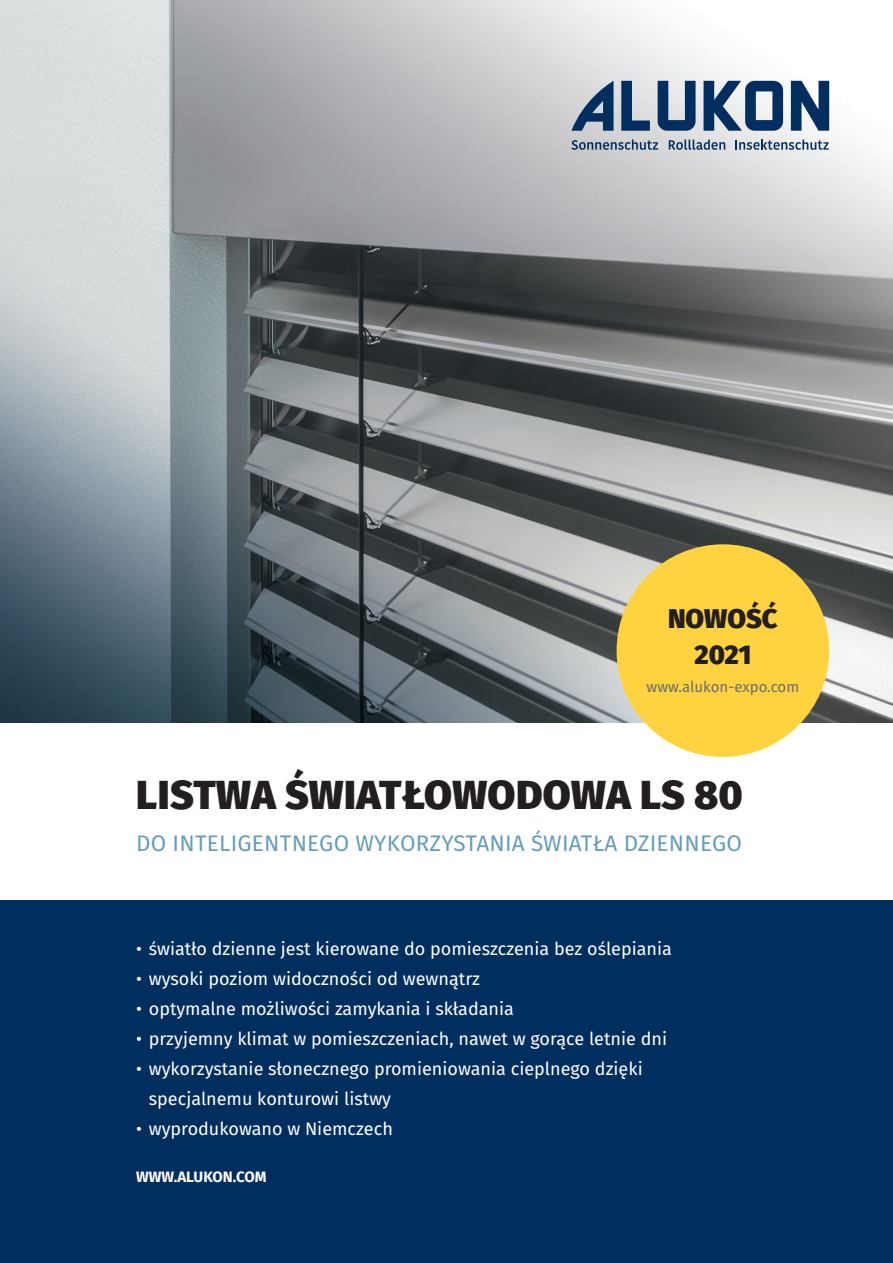
<style>
.page{position:relative;width:893px;height:1263px;background:#fff}
.page>*{position:absolute;margin:0;border:0;box-sizing:border-box;transform-origin:0 0}
.t1{font:800 40.5px "Fira Sans";letter-spacing:.01em;color:#231f20}
.t2{font:800 27px/36px "Fira Sans";color:#231f20;text-align:center}
.t3{font:22.5px "Fira Sans";letter-spacing:.01em;color:#649ebb}
.t4{font:18px/30px "Fira Sans";color:#fff}
.t5{font:15px "Fira Sans";color:#6c6d70}
.t6{font:700 15px "Fira Sans";color:#fff}
</style>
<div class="page">
<img style="left:0;top:0;width:893px;height:723px">
<div style="left:0;top:899px;width:893px;height:364px;background:#002e5e"></div>
<svg style="left:571px;top:140px;width:87px;height:10px"></svg>
<svg style="left:669px;top:140px;width:56px;height:10px"></svg>
<svg style="left:735px;top:140px;width:94px;height:10px"></svg>
<svg style="left:791px;top:81px;width:38px;height:50px"></svg>
<svg style="left:704px;top:81px;width:79px;height:50px"></svg>
<svg style="left:658px;top:81px;width:38px;height:50px;background:#567392"></svg>
<svg style="left:621px;top:81px;width:29px;height:50px"></svg>
<svg style="left:571px;top:81px;width:42px;height:50px;background:#6f859d"></svg>
<div style="left:617px;top:544px;width:212px;height:213px;background:#ffd33f;border-radius:50%"></div>
<h2 class="t2" style="left:668px;top:598px;width:111px">NOWOŚĆ<br>2021</h2>
<p class="t5" style="left:647px;top:675px;width:154px">www.alukon-expo.com</p>
<h1 class="t1" style="left:136px;top:759px;width:608px">LISTWA ŚWIATŁOWODOWA LS 80</h1>
<p class="t3" style="left:136px;top:826px;width:607px">DO INTELIGENTNEGO WYKORZYSTANIA ŚWIATŁA DZIENNEGO</p>
<p class="t4" style="left:136px;top:933px;width:537px">• światło dzienne jest kierowane do pomieszczenia bez oślepiania</p>
<p class="t4" style="left:136px;top:963px;width:345px">• wysoki poziom widoczności od wewnątrz</p>
<p class="t4" style="left:136px;top:993px;width:379px">• optymalne możliwości zamykania i składania</p>
<p class="t4" style="left:136px;top:1023px;width:532px">• przyjemny klimat w pomieszczeniach, nawet w gorące letnie dni</p>
<p class="t4" style="left:149px;top:1053px;width:495px;text-indent:-13px">• wykorzystanie słonecznego promieniowania cieplnego dzięki specjalnemu konturowi listwy</p>
<p class="t4" style="left:136px;top:1113px;width:258px">• wyprodukowano w Niemczech</p>
<p class="t6" style="left:136px;top:1164px;width:132px">WWW.ALUKON.COM</p>
</div>
